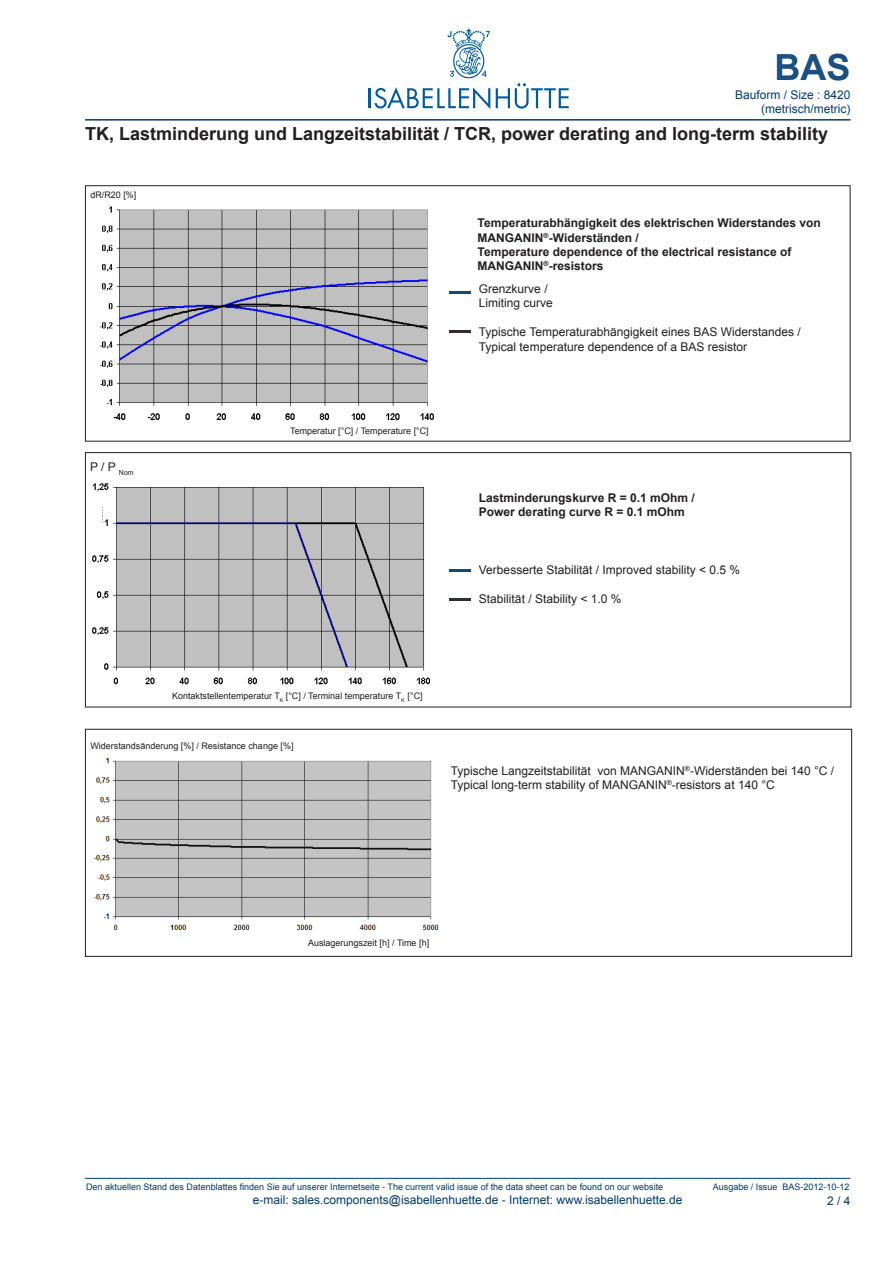
<style>
.page{position:relative;width:893px;height:1263px;background:#fff}
.page>*{position:absolute;margin:0;border:0;box-sizing:border-box;transform-origin:0 0}
.t1{font:700 36px "Arial";color:#1a4f80}
.Bildlegende{font:700 18px "Arial";color:#231f20}
.Bildlegende-2{font:12px "Arial";color:#231f20}
.Bildlegende-3{font:700 12px/14.4px "Arial";color:#231f20}
.t2{font:12px/14.4px "Arial";color:#003c72;text-align:right}
.t3{font:9px "Arial";color:#231f20}
.t4{font:9px "Arial";color:#003c72}
</style>
<div class="page">
<hr style="left:85px;top:1178px;width:765px;height:1px;background:#003c72">
<hr style="left:85px;top:119px;width:765px;height:2px;background:#003c72">
<hr style="left:369px;top:88px;width:2px;height:20px;background:#00599b">
<svg style="left:374px;top:87px;width:116px;height:22px"></svg>
<svg style="left:496px;top:83px;width:73px;height:26px"></svg>
<svg style="left:448px;top:28px;width:42px;height:50px"></svg>
<div style="left:85px;top:185px;width:765px;height:256px;border:1px solid #231f20"></div>
<img style="left:100px;top:206px;width:334px;height:215px">
<hr style="left:449px;top:291px;width:22px;height:2px;background:#003c72">
<hr style="left:449px;top:330px;width:22px;height:3px;background:#231f20">
<div style="left:85px;top:729px;width:767px;height:228px;border:1px solid #231f20"></div>
<img style="left:86px;top:751px;width:353px;height:184px">
<div style="left:90px;top:742px;width:215px;height:12px;background:#fff"></div>
<div style="left:85px;top:452px;width:766px;height:255px;border:1px solid #231f20"></div>
<img style="left:92px;top:483px;width:338px;height:202px">
<hr style="left:449px;top:569px;width:22px;height:2px;background:#003c72">
<hr style="left:449px;top:599px;width:22px;height:2px;background:#231f20">
<div style="left:89px;top:505px;width:13px;height:43px;background:#fff"></div>
<h1 class="t1" style="left:774px;top:44px;width:77px">BAS</h1>
<p class="t2" style="left:735px;top:87px;width:117px">Bauform / Size : 8420 (metrisch/metric)</p>
<p class="Bildlegende" style="left:85px;top:122px;width:745px">TK, Lastminderung und Langzeitstabilität / TCR, power derating and long-term stability</p>
<p class="t3" style="left:90px;top:189px;width:48px">dR/R20 [%]</p>
<p class="Bildlegende-2" style="left:90px;top:459px;width:45px">P / P <sub>Nom</sub></p>
<p class="t3" style="left:290px;top:424px;width:140px">Temperatur [°C] / Temperature [°C]</p>
<p class="Bildlegende-3" style="left:478px;top:216px;width:345px">Temperaturabhängigkeit des elektrischen Widerstandes von<br>MANGANIN<sup>®</sup>-Widerständen /</p>
<p class="Bildlegende-3" style="left:478px;top:245px;width:315px">Temperature dependence of the electrical resistance of<br>MANGANIN<sup>®</sup>-resistors</p>
<p class="Bildlegende-2" style="left:479px;top:281px;width:70px">Grenzkurve /</p>
<p class="Bildlegende-2" style="left:479px;top:295px;width:76px">Limiting curve</p>
<p class="Bildlegende-2" style="left:479px;top:324px;width:323px">Typische Temperaturabhängigkeit eines BAS Widerstandes /</p>
<p class="Bildlegende-2" style="left:479px;top:339px;width:270px">Typical temperature dependence of a BAS resistor</p>
<p class="Bildlegende-3" style="left:479px;top:490px;width:217px">Lastminderungskurve R = 0.1 mOhm /</p>
<p class="Bildlegende-3" style="left:479px;top:505px;width:207px">Power derating curve R = 0.1 mOhm</p>
<p class="Bildlegende-2" style="left:479px;top:562px;width:263px">Verbesserte Stabilität / Improved stability &lt; 0.5 %</p>
<p class="Bildlegende-2" style="left:479px;top:591px;width:144px">Stabilität / Stability &lt; 1.0 %</p>
<p class="t3" style="left:172px;top:690px;width:252px">Kontaktstellentemperatur T<sub>K</sub> [°C] / Terminal temperature T<sub>K</sub> [°C]</p>
<p class="t3" style="left:90px;top:740px;width:205px">Widerstandsänderung [%] / Resistance change [%]</p>
<p class="Bildlegende-2" style="left:451px;top:762px;width:385px">Typische Langzeitstabilität von MANGANIN<sup>®</sup>-Widerständen bei 140 °C /</p>
<p class="Bildlegende-2" style="left:451px;top:777px;width:326px">Typical long-term stability of MANGANIN<sup>®</sup>-resistors at 140 °C</p>
<p class="t3" style="left:308px;top:937px;width:123px">Auslagerungszeit [h] / Time [h]</p>
<p class="t4" style="left:86px;top:1180px;width:579px">Den aktuellen Stand des Datenblattes finden Sie auf unserer Internetseite - The current valid issue of the data sheet can be found on our website</p>
<p class="t4" style="left:713px;top:1180px;width:138px">Ausgabe / Issue BAS-2012-10-12</p>
<p class="t2" style="left:253px;top:1192px;width:431px">e-mail: sales.components@isabellenhuette.de - Internet: www.isabellenhuette.de</p>
<p class="t2" style="left:827px;top:1193px;width:25px">2 / 4</p>
</div>
